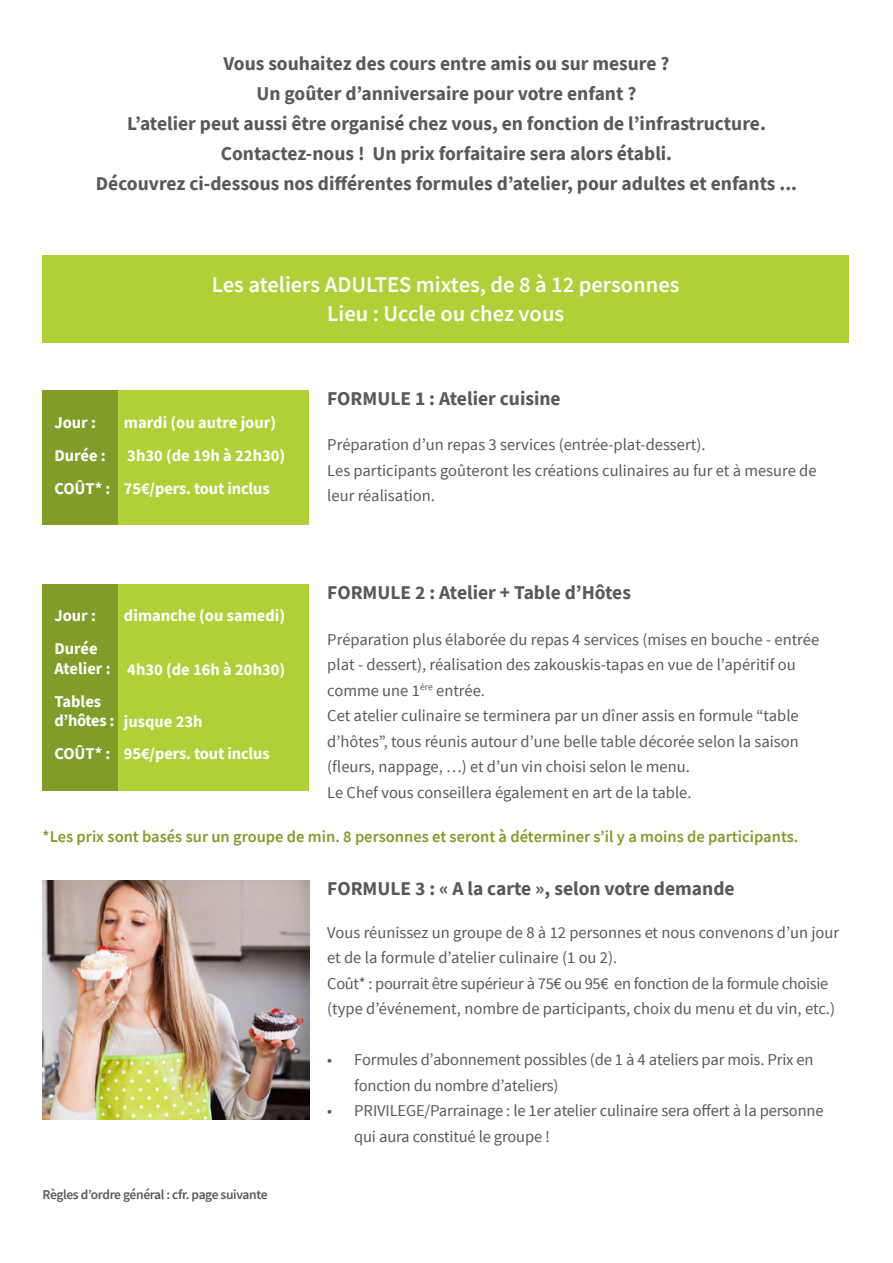
<style>
.page{position:relative;width:893px;height:1263px;background:#fff}
.page>*{position:absolute;margin:0;border:0;box-sizing:border-box;transform-origin:0 0}
.t1{font:600 22.5px/28.5px "Source Sans Pro";color:#fff;text-align:center}
.t2{font:700 19.5px/30px "Source Sans Pro";color:#58595b;text-align:center}
.t3{font:16.5px/25.5px "Source Sans Pro";color:#58595b}
.t4{font:700 16.5px/33px "Source Sans Pro";color:#fff}
.t5{font:600 16.5px "Source Sans Pro";color:#7f9d28}
.t6{font:700 16.5px/33px "Source Sans Pro";letter-spacing:-.02em;color:#fff}
.t7{font:600 13.5px "Source Sans Pro";letter-spacing:-.025em;color:#58595b}
</style>
<div class="page">
<img style="left:43px;top:880px;width:266px;height:239px">
<div style="left:43px;top:390px;width:266px;height:135px;background:#afd037"></div>
<div style="left:43px;top:255px;width:806px;height:87px;background:#afd037"></div>
<div style="left:43px;top:584px;width:266px;height:207px;background:#afd037"></div>
<div style="left:43px;top:390px;width:75px;height:135px;background:#7f9d28"></div>
<div style="left:43px;top:584px;width:75px;height:207px;background:#7f9d28"></div>
<p class="t2" style="left:96px;top:48px;width:703px">Vous souhaitez des cours entre amis ou sur mesure ?<br>Un goûter d’anniversaire pour votre enfant ?<br>L’atelier peut aussi être organisé chez vous, en fonction de l’infrastructure.<br>Contactez-nous ! Un prix forfaitaire sera alors établi.<br>Découvrez ci-dessous nos différentes formules d’atelier, pour adultes et enfants ...</p>
<h1 class="t1" style="left:212px;top:270px;width:469px">Les ateliers ADULTES mixtes, de 8 à 12 personnes<br>Lieu : Uccle ou chez vous</h1>
<p class="t4" style="left:54px;top:406px;width:58px">Jour :<br>Durée :<br>COÛT* :</p>
<p class="t4" style="left:124px;top:406px;width:163px">mardi (ou autre jour)<br>3h30 (de 19h à 22h30)<br>75€/pers. tout inclus</p>
<p class="t4" style="left:54px;top:599px;width:45px">Jour :<br>Durée</p>
<p class="t4" style="left:54px;top:651px;width:58px">Atelier :<br>Tables</p>
<p class="t6" style="left:54px;top:704px;width:62px">d’hôtes :<br>COÛT* :</p>
<p class="t4" style="left:124px;top:598px;width:163px">dimanche (ou samedi)</p>
<p class="t4" style="left:127px;top:652px;width:159px">4h30 (de 16h à 20h30)</p>
<p class="t4" style="left:124px;top:706px;width:147px;line-height:31.5px">jusque 23h<br>95€/pers. tout inclus</p>
<p class="t2" style="left:327px;top:383px;width:235px">FORMULE 1 : Atelier cuisine</p>
<p class="t3" style="left:327px;top:432px;width:491px">Préparation d’un repas 3 services (entrée-plat-dessert).<br>Les participants goûteront les créations culinaires au fur et à mesure de leur réalisation.</p>
<p class="t2" style="left:327px;top:577px;width:305px">FORMULE 2 : Atelier + Table d’Hôtes</p>
<p class="t3" style="left:327px;top:627px;width:493px">Préparation plus élaborée du repas 4 services (mises en bouche - entrée plat - dessert), réalisation des zakouskis-tapas en vue de l’apéritif ou comme une 1<sup>ère</sup> entrée.<br>Cet atelier culinaire se terminera par un dîner assis en formule “table d’hôtes”, tous réunis autour d’une belle table décorée selon la saison (fleurs, nappage, …) et d’un vin choisi selon le menu.<br>Le Chef vous conseillera également en art de la table.</p>
<p class="t5" style="left:42px;top:826px;width:757px">*Les prix sont basés sur un groupe de min. 8 personnes et seront à déterminer s’il y a moins de participants.</p>
<p class="t2" style="left:327px;top:873px;width:409px">FORMULE 3 : « A la carte », selon votre demande</p>
<p class="t7" style="left:43px;top:1186px;width:227px">Règles d’ordre général : cfr. page suivante</p>
<p class="t3" style="left:327px;top:920px;width:513px">Vous réunissez un groupe de 8 à 12 personnes et nous convenons d’un jour et de la formule d’atelier culinaire (1 ou 2).<br>Coût* : pourrait être supérieur à 75€ ou 95€ en fonction de la formule choisie (type d’événement, nombre de participants, choix du menu et du vin, etc.)</p>
<p class="t3" style="left:354px;top:1047px;width:461px;text-indent:-27px">• Formules d’abonnement possibles (de 1 à 4 ateliers par mois. Prix en fonction du nombre d’ateliers)</p>
<p class="t3" style="left:354px;top:1098px;width:471px;text-indent:-27px">• PRIVILEGE/Parrainage : le 1er atelier culinaire sera offert à la personne qui aura constitué le groupe !</p>
</div>
